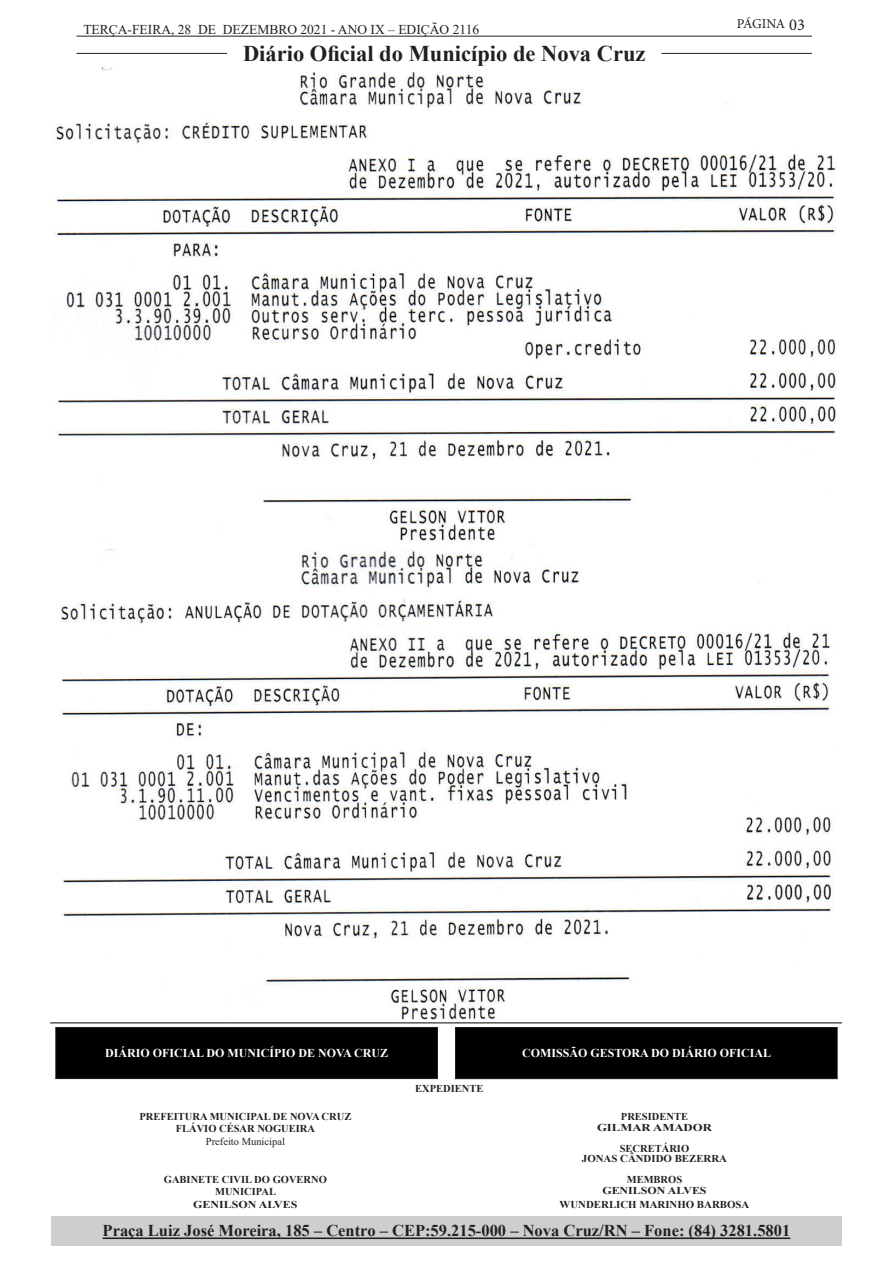
<style>
.page{position:relative;width:893px;height:1263px;background:#fff}
.page>*{position:absolute;margin:0;border:0;box-sizing:border-box;transform-origin:0 0}
.t1{font:700 22.5px "Times New Roman";color:#231f20}
.t2{font:700 16.5px "Times New Roman";color:#231f20}
.t3{font:13.5px "Times New Roman";color:#231f20}
.t4{font:13.5px "Minion Pro";letter-spacing:-.03em;color:#231f20}
.t5{font:700 12px "Times New Roman";color:#fff}
.t6{font:700 10.5px/12.6px "Times New Roman";color:#231f20;text-align:center}
.t7{font:700 10.5px "Times New Roman";color:#231f20;scale:1.14 1}
.t8{font:10.5px "Times New Roman";color:#231f20}
.t9{font:700 10.5px "Times New Roman";color:#231f20;scale:1.21 1}
.s1{font-size:16.5px}
</style>
<div class="page">
<hr style="left:77px;top:36px;width:735px;height:1px;background:#231f20">
<hr style="left:77px;top:53px;width:150px;height:1px;background:#231f20">
<hr style="left:661px;top:53px;width:151px;height:1px;background:#231f20">
<div style="left:51px;top:1216px;width:791px;height:29px;background:#cdced0"></div>
<hr style="left:103px;top:1237px;width:687px;height:2px;background:#231f20">
<img style="left:60px;top:549px;width:774px;height:471px">
<div style="left:56px;top:1027px;width:381px;height:51px;background:#000"></div>
<div style="left:55px;top:1027px;width:383px;height:52px;border:1px solid #231f20"></div>
<div style="left:455px;top:1027px;width:382px;height:52px;background:#000"></div>
<div style="left:455px;top:1027px;width:383px;height:52px;border:1px solid #231f20"></div>
<hr style="left:50px;top:1022px;width:792px;height:1px;background:#231f20">
<img style="left:55px;top:68px;width:782px;height:474px">
<p class="t3" style="left:83px;top:20px;width:397px">TERÇA-FEIRA, 28 DE DEZEMBRO 2021 - ANO IX – EDIÇÃO 2116</p>
<h1 class="t1" style="left:243px;top:37px;width:404px">Diário Oficial do Município de Nova Cruz</h1>
<p class="t4" style="left:737px;top:15px;width:70px">PÁGINA <span class="s1">03</span></p>
<p class="t5" style="left:105px;top:1044px;width:285px">DIÁRIO OFICIAL DO MUNICÍPIO DE NOVA CRUZ</p>
<p class="t5" style="left:522px;top:1044px;width:251px">COMISSÃO GESTORA DO DIÁRIO OFICIAL</p>
<p class="t6" style="left:139px;top:1110px;width:213px">PREFEITURA MUNICIPAL DE NOVA CRUZ</p>
<p class="t6" style="left:176px;top:1122px;width:141px">FLÁVIO CÉSAR NOGUEIRA</p>
<p class="t8" style="left:206px;top:1134px;width:81px">Prefeito Municipal</p>
<p class="t6" style="left:164px;top:1173px;width:165px">GABINETE CIVIL DO GOVERNO<br>MUNICIPAL</p>
<p class="t7" style="left:193px;top:1197px;width:93px">GENILSON ALVES</p>
<p class="t6" style="left:415px;top:1082px;width:70px">EXPEDIENTE</p>
<p class="t6" style="left:621px;top:1110px;width:69px">PRESIDENTE</p>
<p class="t9" style="left:597px;top:1120px;width:96px">GILMAR AMADOR</p>
<p class="t6" style="left:620px;top:1142px;width:71px">SECRETÁRIO</p>
<p class="t6" style="left:582px;top:1152px;width:147px">JONAS CÂNDIDO BEZERRA</p>
<p class="t6" style="left:627px;top:1173px;width:57px">MEMBROS</p>
<p class="t7" style="left:602px;top:1183px;width:93px">GENILSON ALVES</p>
<p class="t6" style="left:560px;top:1198px;width:191px">WUNDERLICH MARINHO BARBOSA</p>
<h2 class="t2" style="left:103px;top:1219px;width:689px">Praça Luiz José Moreira, 185 – Centro – CEP:59.215-000 – Nova Cruz/RN – Fone: (84) 3281.5801</h2>
</div>
